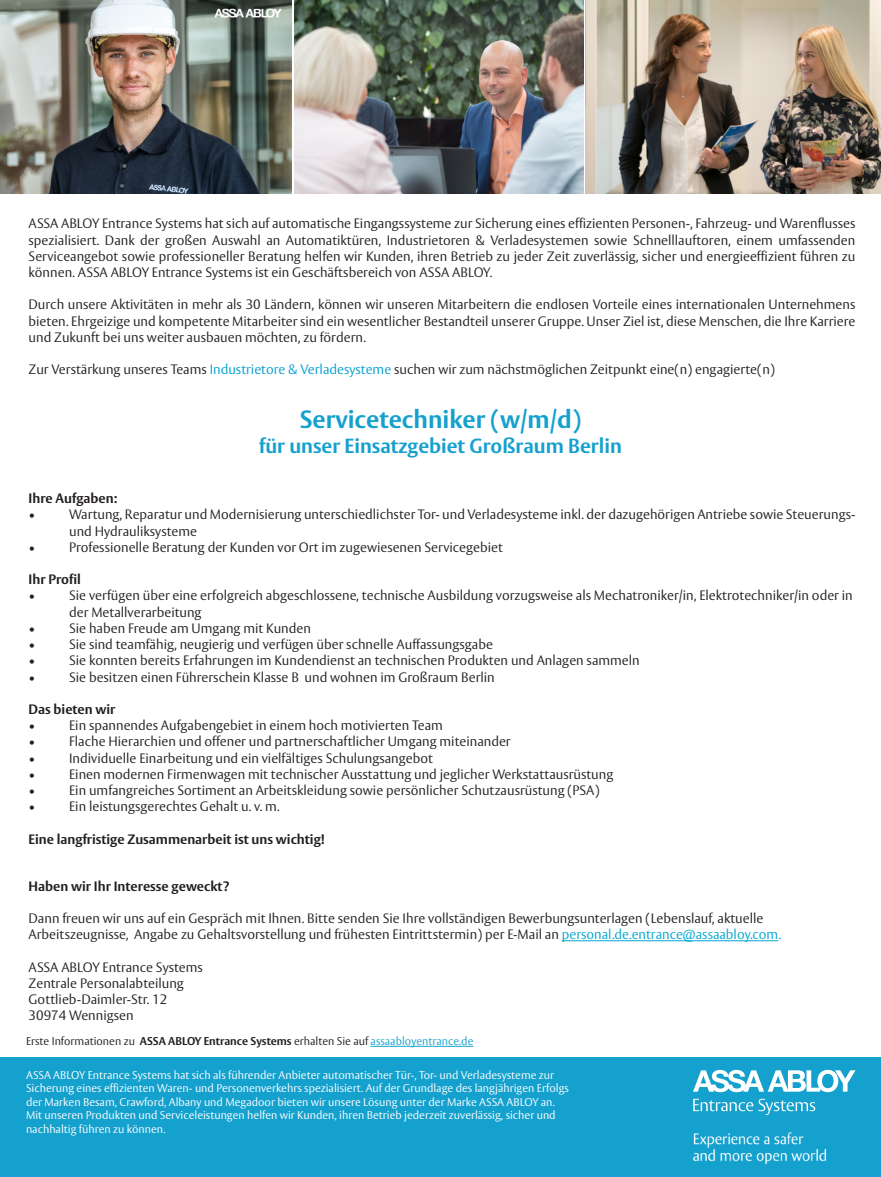
<style>
.page{position:relative;width:881px;height:1177px;background:#fff}
.page>*{position:absolute;margin:0;border:0;box-sizing:border-box;transform-origin:0 0}
.t1{font:700 24.75px "ASSA Vesta";color:#15a1ce}
.t2{font:700 20.25px "ASSA Vesta";color:#15a1ce}
.t3{font:300 13.5px/16.2px "ASSA Vesta";color:#231f20}
.t4{font:700 13.5px "ASSA Vesta";color:#231f20}
.t5{font:300 11.25px/13.5px "ASSA Vesta";color:#fff}
.t6{font:300 11.25px "ASSA Vesta";color:#231f20}
.s1{color:#00a0d0}
.s2{color:#00a7d1}
.s3{font-weight:700}
.s4{color:#15a1ce}
</style>
<div class="page">
<img style="left:294px;top:0;width:289px;height:193px">
<img style="left:0;top:0;width:291px;height:193px">
<img style="left:585px;top:0;width:295px;height:193px">
<div style="left:0;top:1057px;width:880px;height:120px;background:#15a1ce"></div>
<hr style="left:370px;top:1046px;width:103px;height:1px;background:#15a1ce">
<hr style="left:561px;top:940px;width:217px;height:1px;background:#00a7d1">
<svg style="left:693px;top:1070px;width:162px;height:22px"></svg>
<svg style="left:693px;top:1098px;width:122px;height:17px"></svg>
<img style="left:693px;top:1132px;width:132px;height:32px">
<p class="t3" style="left:29px;top:216px;width:828px;text-align:justify">ASSA ABLOY Entrance Systems hat sich auf automatische Eingangssysteme zur Sicherung eines effizienten Personen-, Fahrzeug- und Warenflusses spezialisiert. Dank der großen Auswahl an Automatiktüren, Industrietoren &amp; Verladesystemen sowie Schnelllauftoren, einem umfassenden Serviceangebot sowie professioneller Beratung helfen wir Kunden, ihren Betrieb zu jeder Zeit zuverlässig, sicher und energieeffizient führen zu können. ASSA ABLOY Entrance Systems ist ein Geschäftsbereich von ASSA ABLOY.</p>
<p class="t3" style="left:29px;top:297px;width:828px;text-align:justify">Durch unsere Aktivitäten in mehr als 30 Ländern, können wir unseren Mitarbeitern die endlosen Vorteile eines internationalen Unternehmens bieten. Ehrgeizige und kompetente Mitarbeiter sind ein wesentlicher Bestandteil unserer Gruppe. Unser Ziel ist, diese Menschen, die Ihre Karriere und Zukunft bei uns weiter ausbauen möchten, zu fördern.</p>
<p class="t3" style="left:29px;top:362px;width:747px">Zur Verstärkung unseres Teams <span class="s1">Industrietore &amp; Verladesysteme</span> suchen wir zum nächstmöglichen Zeitpunkt eine(n) engagierte(n)</p>
<p class="t1" style="left:299px;top:404px;width:283px">Servicetechniker (w/m/d)</p>
<p class="t2" style="left:259px;top:433px;width:364px">für unser Einsatzgebiet Großraum Berlin</p>
<p class="t4" style="left:29px;top:490px;width:90px">Ihre Aufgaben:</p>
<p class="t3" style="left:29px;top:507px;width:8px">•</p>
<p class="t3" style="left:69px;top:507px;width:787px">Wartung, Reparatur und Modernisierung unterschiedlichster Tor- und Verladesysteme inkl. der dazugehörigen Antriebe sowie Steuerungs&shy;und Hydrauliksysteme</p>
<p class="t3" style="left:29px;top:540px;width:8px">•</p>
<p class="t3" style="left:69px;top:540px;width:435px">Professionelle Beratung der Kunden vor Ort im zugewiesenen Servicegebiet</p>
<p class="t4" style="left:29px;top:571px;width:54px">Ihr Profil</p>
<p class="t3" style="left:29px;top:588px;width:8px">•</p>
<p class="t3" style="left:69px;top:588px;width:784px">Sie verfügen über eine erfolgreich abgeschlossene, technische Ausbildung vorzugsweise als Mechatroniker/in, Elektrotechniker/in oder in der Metallverarbeitung</p>
<p class="t3" style="left:29px;top:621px;width:8px">•</p>
<p class="t3" style="left:69px;top:621px;width:243px">Sie haben Freude am Umgang mit Kunden</p>
<p class="t3" style="left:29px;top:637px;width:8px">•</p>
<p class="t3" style="left:69px;top:637px;width:425px">Sie sind teamfähig, neugierig und verfügen über schnelle Auffassungsgabe</p>
<p class="t3" style="left:29px;top:653px;width:8px">•</p>
<p class="t3" style="left:69px;top:653px;width:572px">Sie konnten bereits Erfahrungen im Kundendienst an technischen Produkten und Anlagen sammeln</p>
<p class="t3" style="left:29px;top:669px;width:8px">•</p>
<p class="t3" style="left:69px;top:669px;width:427px">Sie besitzen einen Führerschein Klasse B und wohnen im Großraum Berlin</p>
<p class="t4" style="left:29px;top:701px;width:88px">Das bieten wir</p>
<p class="t3" style="left:29px;top:718px;width:8px">•</p>
<p class="t3" style="left:69px;top:718px;width:375px">Ein spannendes Aufgabengebiet in einem hoch motivierten Team</p>
<p class="t3" style="left:29px;top:734px;width:8px">•</p>
<p class="t3" style="left:69px;top:734px;width:443px">Flache Hierarchien und offener und partnerschaftlicher Umgang miteinander</p>
<p class="t3" style="left:29px;top:750px;width:8px">•</p>
<p class="t3" style="left:69px;top:750px;width:365px">Individuelle Einarbeitung und ein vielfältiges Schulungsangebot</p>
<p class="t3" style="left:29px;top:766px;width:8px">•</p>
<p class="t3" style="left:69px;top:766px;width:545px">Einen modernen Firmenwagen mit technischer Ausstattung und jeglicher Werkstattausrüstung</p>
<p class="t3" style="left:29px;top:783px;width:8px">•</p>
<p class="t3" style="left:69px;top:783px;width:531px">Ein umfangreiches Sortiment an Arbeitskleidung sowie persönlicher Schutzausrüstung (PSA)</p>
<p class="t3" style="left:29px;top:799px;width:8px">•</p>
<p class="t3" style="left:69px;top:799px;width:212px">Ein leistungsgerechtes Gehalt u. v. m.</p>
<p class="t4" style="left:29px;top:830px;width:298px">Eine langfristige Zusammenarbeit ist uns wichtig!</p>
<p class="t4" style="left:29px;top:878px;width:202px">Haben wir Ihr Interesse geweckt?</p>
<p class="t3" style="left:29px;top:911px;width:753px">Dann freuen wir uns auf ein Gespräch mit Ihnen. Bitte senden Sie Ihre vollständigen Bewerbungsunterlagen (Lebenslauf, aktuelle<br>Arbeitszeugnisse, Angabe zu Gehaltsvorstellung und frühesten Eintrittstermin) per E-Mail an <span class="s2">personal.de.entrance@assaabloy.com.</span></p>
<p class="t3" style="left:29px;top:959px;width:176px">ASSA ABLOY Entrance Systems</p>
<p class="t3" style="left:29px;top:976px;width:157px">Zentrale Personalabteilung</p>
<p class="t3" style="left:29px;top:992px;width:140px">Gottlieb-Daimler-Str. 12</p>
<p class="t3" style="left:29px;top:1008px;width:106px">30974 Wennigsen</p>
<p class="t6" style="left:26px;top:1034px;width:449px">Erste Informationen zu <span class="s3">ASSA ABLOY Entrance Systems</span> erhalten Sie auf <span class="s4">assaabloyentrance.de</span></p>
<p class="t5" style="left:26px;top:1068px;width:544px">ASSA ABLOY Entrance Systems hat sich als führender Anbieter automatischer Tür-, Tor- und Verladesysteme zur Sicherung eines effizienten Waren- und Personenverkehrs spezialisiert. Auf der Grundlage des langjährigen Erfolgs der Marken Besam, Crawford, Albany und Megadoor bieten wir unsere Lösung unter der Marke ASSA ABLOY an.<br>Mit unseren Produkten und Serviceleistungen helfen wir Kunden, ihren Betrieb jederzeit zuverlässig, sicher und nachhaltig führen zu können.</p>
</div>
